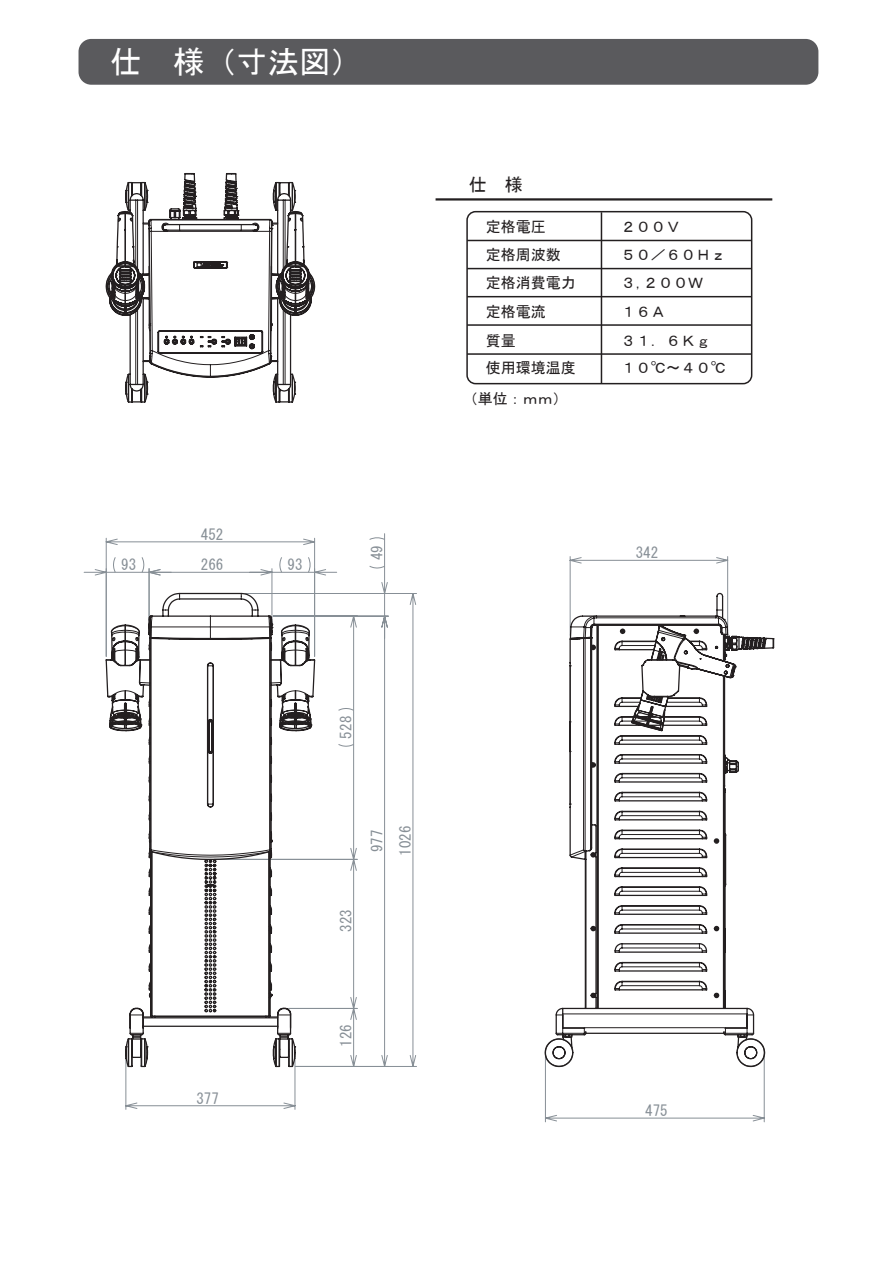
<style>
.page{position:relative;width:893px;height:1263px;background:#fff}
.page>*{position:absolute;margin:0;border:0;box-sizing:border-box;transform-origin:0 0}
.t1{font:31.5px "MS Gothic";color:#fff}
.t2{font:18px "MS Gothic";color:#231f20}
.t3{font:15px "MS Gothic";color:#231f20}
.t4{font:15px "MSUI Gothic";color:#878f96}
</style>
<div class="page">
<div style="left:466px;top:211px;width:286px;height:173px;border:2px solid #231f20;border-radius:9px"></div>
<hr style="left:467px;top:240px;width:285px;height:1px;background:#231f20">
<hr style="left:467px;top:268px;width:285px;height:1px;background:#231f20">
<hr style="left:467px;top:296px;width:285px;height:1px;background:#231f20">
<hr style="left:467px;top:353px;width:285px;height:2px;background:#231f20">
<hr style="left:601px;top:212px;width:1px;height:172px;background:#231f20">
<hr style="left:436px;top:198px;width:336px;height:3px;background:#231f20">
<div style="left:79px;top:39px;width:739px;height:46px;background:#5a5a5d;border-radius:13px"></div>
<hr style="left:467px;top:324px;width:285px;height:2px;background:#231f20">
<svg style="left:569px;top:556px;width:159px;height:36px"></svg>
<svg style="left:83px;top:538px;width:130px;height:54px"></svg>
<svg style="left:125px;top:1068px;width:171px;height:42px"></svg>
<svg style="left:389px;top:593px;width:28px;height:474px"></svg>
<svg style="left:213px;top:533px;width:176px;height:534px"></svg>
<svg style="left:545px;top:1068px;width:220px;height:54px"></svg>
<svg style="left:105px;top:592px;width:211px;height:476px"></svg>
<svg style="left:105px;top:173px;width:211px;height:230px"></svg>
<svg style="left:544px;top:592px;width:231px;height:476px"></svg>
<h1 class="t1" style="left:110px;top:46px;width:254px">仕 様（寸法図）</h1>
<p class="t4" style="left:201px;top:527px;width:24px">452</p>
<p class="t4" style="left:121px;top:557px;width:17px">93</p>
<p class="t4" style="left:201px;top:557px;width:24px">266</p>
<p class="t4" style="left:288px;top:557px;width:17px">93</p>
<p class="t4" style="left:370px;top:560px;width:17px;rotate:-90deg">49</p>
<p class="t2" style="left:469px;top:175px;width:55px">仕 様</p>
<p class="t3" style="left:486px;top:219px;width:61px">定格電圧</p>
<p class="t3" style="left:621px;top:219px;width:61px">２００Ｖ</p>
<p class="t3" style="left:486px;top:247px;width:76px">定格周波数</p>
<p class="t3" style="left:621px;top:247px;width:106px">５０／６０Ｈｚ</p>
<p class="t3" style="left:486px;top:275px;width:91px">定格消費電力</p>
<p class="t3" style="left:621px;top:275px;width:84px">３,２００Ｗ</p>
<p class="t3" style="left:486px;top:304px;width:61px">定格電流</p>
<p class="t3" style="left:621px;top:304px;width:46px">１６Ａ</p>
<p class="t3" style="left:486px;top:333px;width:31px">質量</p>
<p class="t3" style="left:621px;top:333px;width:91px">３１．６Ｋｇ</p>
<p class="t3" style="left:486px;top:360px;width:91px">使用環境温度</p>
<p class="t3" style="left:621px;top:360px;width:106px">１０℃～４０℃</p>
<p class="t3" style="left:463px;top:391px;width:106px">（単位：ｍｍ）</p>
<p class="t4" style="left:636px;top:545px;width:24px">342</p>
<p class="t4" style="left:196px;top:1091px;width:24px">377</p>
<p class="t4" style="left:339px;top:738px;width:24px;rotate:-90deg">528</p>
<p class="t4" style="left:370px;top:852px;width:24px;rotate:-90deg">977</p>
<p class="t4" style="left:398px;top:856px;width:32px;rotate:-90deg">1026</p>
<p class="t4" style="left:339px;top:932px;width:24px;rotate:-90deg">323</p>
<p class="t4" style="left:339px;top:1047px;width:24px;rotate:-90deg">126</p>
<p class="t4" style="left:645px;top:1103px;width:24px">475</p>
</div>
